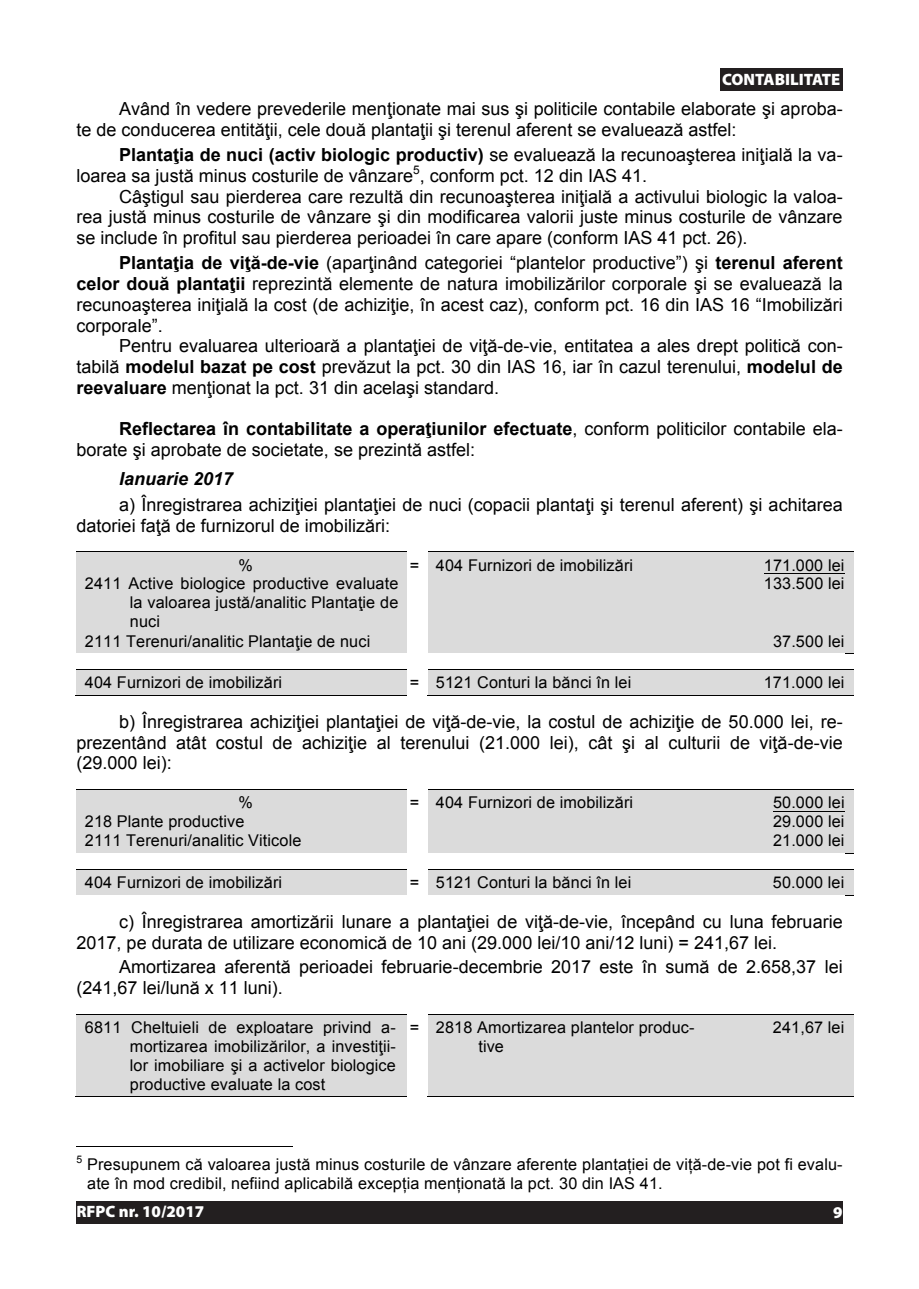
<style>
.page{position:relative;width:919px;height:1289px;background:#fff}
.page>*{position:absolute;margin:0;border:0;box-sizing:border-box;transform-origin:0 0}
.t1{font:18px/20.7px "Arial";color:#000}
.t2{font:700 18px "Arial";color:#fff}
.t3{font:italic 700 18px "Arial";color:#000}
.t4{font:900 16.5px "Myriad Pro";color:#fff}
.t5{font:16.2px/18.9px "Arial";letter-spacing:.01em;color:#000}
.t6{font:11.85px "Arial";color:#000}
.t7{font:10.5px "Arial";color:#000}
.s1{font-weight:700}
</style>
<div class="page">
<div style="left:76px;top:1201px;width:766px;height:22px;background:#231f20"></div>
<div style="left:77px;top:552px;width:329px;height:101px;background:#dbdbdb"></div>
<div style="left:428px;top:552px;width:212px;height:101px;background:#dbdbdb"></div>
<div style="left:640px;top:552px;width:213px;height:101px;background:#dbdbdb"></div>
<hr style="left:763px;top:573px;width:81px;height:1px;background:#000">
<hr style="left:77px;top:551px;width:329px;height:1px;background:#000">
<hr style="left:428px;top:551px;width:212px;height:1px;background:#000">
<hr style="left:641px;top:551px;width:212px;height:1px;background:#000">
<hr style="left:640px;top:653px;width:213px;height:1px;background:#000">
<div style="left:74px;top:653px;width:770px;height:16px;background:#fff"></div>
<div style="left:77px;top:670px;width:329px;height:25px;background:#dbdbdb"></div>
<div style="left:428px;top:670px;width:276px;height:25px;background:#dbdbdb"></div>
<div style="left:704px;top:670px;width:149px;height:25px;background:#dbdbdb"></div>
<hr style="left:77px;top:669px;width:329px;height:1px;background:#000">
<hr style="left:428px;top:669px;width:276px;height:1px;background:#000">
<hr style="left:705px;top:669px;width:148px;height:1px;background:#000">
<hr style="left:75px;top:695px;width:331px;height:1px;background:#000">
<hr style="left:427px;top:695px;width:277px;height:1px;background:#000">
<hr style="left:704px;top:695px;width:149px;height:1px;background:#000">
<div style="left:77px;top:790px;width:329px;height:62px;background:#dbdbdb"></div>
<div style="left:428px;top:790px;width:212px;height:62px;background:#dbdbdb"></div>
<div style="left:640px;top:790px;width:213px;height:62px;background:#dbdbdb"></div>
<hr style="left:773px;top:810px;width:71px;height:1px;background:#000">
<hr style="left:77px;top:789px;width:329px;height:1px;background:#000">
<hr style="left:428px;top:789px;width:212px;height:1px;background:#000">
<hr style="left:641px;top:789px;width:212px;height:1px;background:#000">
<hr style="left:75px;top:852px;width:331px;height:1px;background:#000">
<hr style="left:427px;top:852px;width:213px;height:1px;background:#000">
<hr style="left:640px;top:852px;width:213px;height:1px;background:#000">
<div style="left:77px;top:870px;width:329px;height:24px;background:#dbdbdb"></div>
<div style="left:428px;top:870px;width:276px;height:24px;background:#dbdbdb"></div>
<div style="left:704px;top:870px;width:149px;height:24px;background:#dbdbdb"></div>
<hr style="left:77px;top:869px;width:329px;height:1px;background:#000">
<hr style="left:428px;top:869px;width:276px;height:1px;background:#000">
<hr style="left:705px;top:869px;width:148px;height:1px;background:#000">
<hr style="left:75px;top:894px;width:331px;height:1px;background:#000">
<hr style="left:427px;top:894px;width:277px;height:1px;background:#000">
<hr style="left:704px;top:894px;width:149px;height:1px;background:#000">
<div style="left:77px;top:1014px;width:329px;height:82px;background:#dbdbdb"></div>
<div style="left:428px;top:1014px;width:276px;height:82px;background:#dbdbdb"></div>
<div style="left:704px;top:1014px;width:149px;height:82px;background:#dbdbdb"></div>
<hr style="left:77px;top:1014px;width:329px;height:1px;background:#000">
<hr style="left:428px;top:1014px;width:276px;height:1px;background:#000">
<hr style="left:705px;top:1014px;width:148px;height:1px;background:#000">
<hr style="left:75px;top:1096px;width:331px;height:1px;background:#000">
<hr style="left:427px;top:1096px;width:277px;height:1px;background:#000">
<hr style="left:704px;top:1096px;width:149px;height:1px;background:#000">
<hr style="left:77px;top:1145px;width:216px;height:1px;background:#000">
<div style="left:719px;top:68px;width:123px;height:22px;background:#231f20"></div>
<p class="t2" style="left:697px;top:65px;width:147px">CONTABILITATE</p>
<p class="t4" style="left:722px;top:69px;width:120px">CONTABILITATE</p>
<p class="t1" style="left:76px;top:99px;width:767px;text-indent:43px">Având în vedere prevederile menţionate mai sus şi politicile contabile elaborate şi aproba&shy;te de conducerea entităţii, cele două plantaţii şi terenul aferent se evaluează astfel:</p>
<p class="t1" style="left:76px;top:145px;width:767px;text-indent:43px"><span class="s1">Plantaţia de nuci (activ biologic productiv)</span> se evaluează la recunoaşterea iniţială la va&shy;loarea sa justă minus costurile de vânzare , conform pct. 12 din IAS 41.</p>
<p class="t6" style="left:413px;top:162px;width:8px">5</p>
<p class="t1" style="left:77px;top:186px;width:767px;text-align:justify;text-indent:43px">Câştigul sau pierderea care rezultă din recunoaşterea iniţială a activului biologic la valoa&shy;rea justă minus costurile de vânzare şi din modificarea valorii juste minus costurile de vânzare se include în profitul sau pierderea perioadei în care apare (conform IAS 41 pct. 26).</p>
<p class="t1" style="left:77px;top:253px;width:767px;text-align:justify;text-indent:43px"><span class="s1">Plantaţia de viţă-de-vie</span> (aparţinând categoriei “plantelor productive”) şi <span class="s1">terenul aferent celor două plantaţii</span> reprezintă elemente de natura imobilizărilor corporale şi se evaluează la recunoaşterea iniţială la cost (de achiziţie, în acest caz), conform pct. 16 din IAS 16 “Imobilizări corporale”.</p>
<p class="t1" style="left:77px;top:336px;width:767px;text-align:justify;text-indent:43px">Pentru evaluarea ulterioară a plantaţiei de viţă-de-vie, entitatea a ales drept politică con&shy;tabilă <span class="s1">modelul bazat pe cost</span> prevăzut la pct. 30 din IAS 16, iar în cazul terenului, <span class="s1">modelul de reevaluare</span> menţionat la pct. 31 din acelaşi standard.</p>
<p class="t1" style="left:77px;top:419px;width:767px;text-indent:43px"><span class="s1">Reflectarea în contabilitate a operaţiunilor efectuate</span>, conform politicilor contabile ela&shy;borate şi aprobate de societate, se prezintă astfel:</p>
<p class="t3" style="left:119px;top:467px;width:116px">Ianuarie 2017</p>
<p class="t1" style="left:77px;top:494px;width:767px;text-indent:43px">a) Înregistrarea achiziţiei plantaţiei de nuci (copacii plantaţi şi terenul aferent) şi achitarea datoriei faţă de furnizorul de imobilizări:</p>
<p class="t5" style="left:238px;top:555px;width:16px">%</p>
<p class="t5" style="left:85px;top:574px;width:315px">2411 Active biologice productive evaluate</p>
<p class="t5" style="left:130px;top:593px;width:270px">la valoarea justă/analitic Plantaţie de</p>
<p class="t5" style="left:130px;top:612px;width:32px">nuci</p>
<p class="t5" style="left:85px;top:631px;width:287px">2111 Terenuri/analitic Plantaţie de nuci</p>
<p class="t5" style="left:410px;top:555px;width:225px">= 404 Furnizori de imobilizări</p>
<p class="t5" style="left:763px;top:555px;width:82px">171.000 lei<br>133.500 lei</p>
<p class="t5" style="left:773px;top:631px;width:73px">37.500 lei</p>
<p class="t5" style="left:85px;top:673px;width:199px">404 Furnizori de imobilizări</p>
<p class="t5" style="left:410px;top:673px;width:223px">= 5121 Conturi la bănci în lei</p>
<p class="t5" style="left:763px;top:673px;width:82px">171.000 lei</p>
<p class="t1" style="left:77px;top:711px;width:767px;text-align:justify;text-indent:43px">b) Înregistrarea achiziţiei plantaţiei de viţă-de-vie, la costul de achiziţie de 50.000 lei, re&shy;prezentând atât costul de achiziţie al terenului (21.000 lei), cât şi al culturii de viţă-de-vie (29.000 lei):</p>
<p class="t5" style="left:85px;top:793px;width:218px;text-indent:153px">%<br>218 Plante productive<br>2111 Terenuri/analitic Viticole</p>
<p class="t5" style="left:410px;top:793px;width:225px">= 404 Furnizori de imobilizări</p>
<p class="t5" style="left:773px;top:793px;width:73px;text-align:justify">50.000 lei 29.000 lei 21.000 lei</p>
<p class="t5" style="left:85px;top:873px;width:199px">404 Furnizori de imobilizări</p>
<p class="t5" style="left:410px;top:873px;width:223px">= 5121 Conturi la bănci în lei</p>
<p class="t5" style="left:772px;top:873px;width:73px">50.000 lei</p>
<p class="t1" style="left:77px;top:911px;width:767px;text-indent:43px">c) Înregistrarea amortizării lunare a plantaţiei de viţă-de-vie, începând cu luna februarie<br>2017, pe durata de utilizare economică de 10 ani (29.000 lei/10 ani/12 luni) = 241,67 lei.</p>
<p class="t1" style="left:77px;top:956px;width:767px;text-indent:43px">Amortizarea aferentă perioadei februarie-decembrie 2017 este în sumă de 2.658,37 lei (241,67 lei/lună x 11 luni).</p>
<p class="t5" style="left:130px;top:1018px;width:267px;text-align:justify;text-indent:-45px">6811 Cheltuieli de exploatare privind a&shy;mortizarea imobilizărilor, a investiţii&shy;lor imobiliare şi a activelor biologice productive evaluate la cost</p>
<p class="t5" style="left:478px;top:1018px;width:218px;text-indent:-68px">= 2818 Amortizarea plantelor produc&shy;tive</p>
<p class="t5" style="left:772px;top:1018px;width:73px">241,67 lei</p>
<p class="t7" style="left:77px;top:1151px;width:7px">5</p>
<p class="t5" style="left:87px;top:1155px;width:757px">Presupunem că valoarea justă minus costurile de vânzare aferente plantației de viță-de-vie pot fi evalu&shy;ate în mod credibil, nefiind aplicabilă excepția menționată la pct. 30 din IAS 41.</p>
<p class="t4" style="left:76px;top:1200px;width:129px">RFPC nr. 10/2017</p>
<p class="t4" style="left:833px;top:1201px;width:11px">9</p>
<p class="t2" style="left:832px;top:1202px;width:12px">9</p>
</div>
